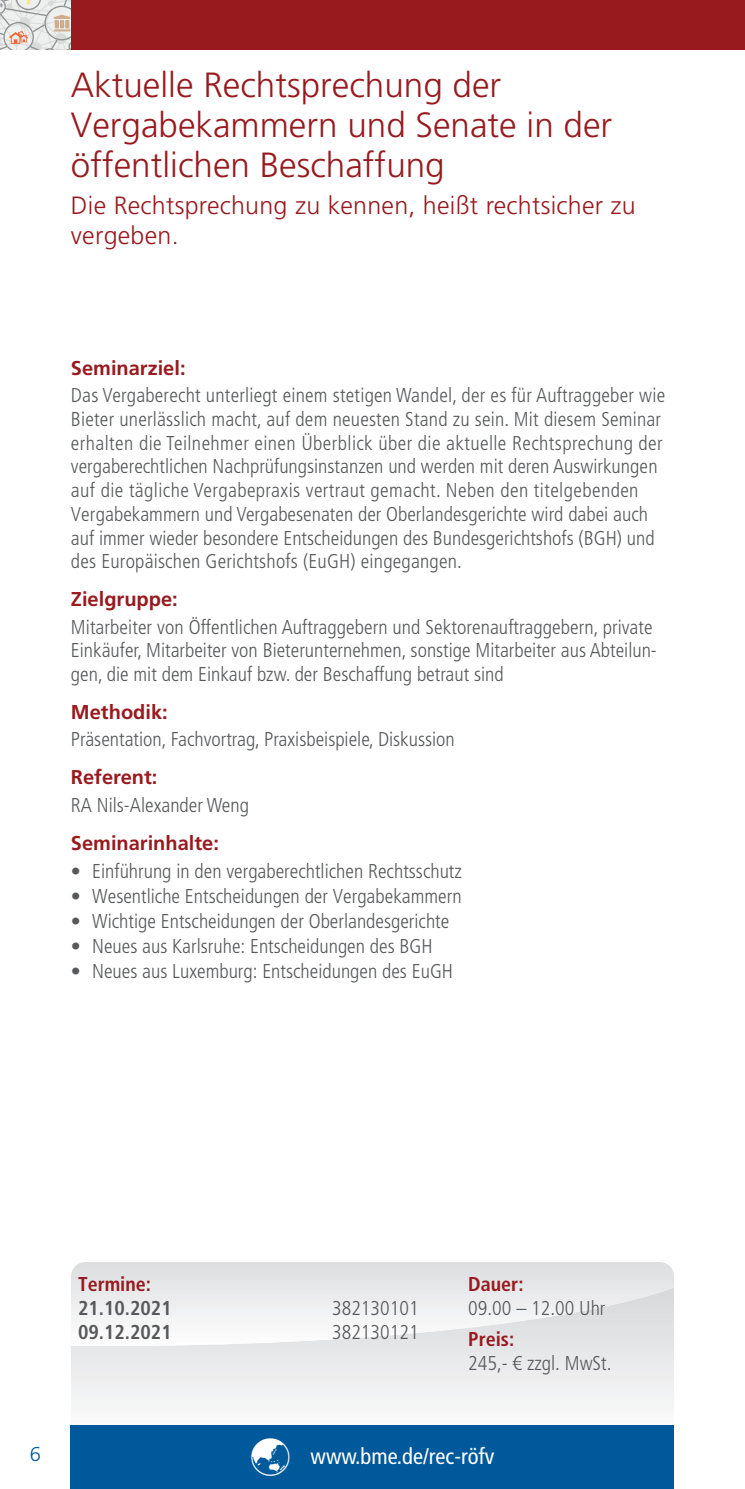
<style>
.page{position:relative;width:745px;height:1489px;background:#fff}
.page>*{position:absolute;margin:0;border:0;box-sizing:border-box;transform-origin:0 0}
.t1{font:300 35px/40px "Frutiger LT Std";color:#981a1e}
.t2{font:300 25px/30px "Frutiger LT Std";letter-spacing:.01em;color:#981a1e}
.t3{font:condensed 22.5px "Frutiger LT Std";color:#fff}
.t4{font:300 condensed 20px/23.8px "Frutiger LT Std";color:#57585a}
.t5{font:700 20px "Frutiger LT Std";color:#981a1e}
.t6{font:700 condensed 20px "Frutiger LT Std";color:#981a1e}
.t7{font:700 condensed 20px/23.8px "Frutiger LT Std";color:#57585a}
.t8{font:300 20px "Frutiger LT Std";color:#00599b}
</style>
<div class="page">
<div style="left:0;top:0;width:744px;height:50px;background:#981a1e"></div>
<svg style="left:0;top:0;width:71px;height:50px;background:#dcd8d4"></svg>
<div style="left:71px;top:1345px;width:602px;height:61px;background:#ededee"></div>
<div style="left:71px;top:1424px;width:602px;height:64px;background:#00599b"></div>
<svg style="left:71px;top:1424px;width:602px;height:1px"></svg>
<h1 class="t1" style="left:71px;top:66px;width:542px">Aktuelle Rechtsprechung der<br>Vergabekammern und Senate in der öffentlichen Beschaffung</h1>
<p class="t2" style="left:71px;top:191px;width:566px">Die Rechtsprechung zu kennen, heißt rechtsicher zu vergeben.</p>
<p class="t5" style="left:71px;top:356px;width:116px">Seminarziel:</p>
<p class="t4" style="left:71px;top:383px;width:595px">Das Vergaberecht unterliegt einem stetigen Wandel, der es für Auftraggeber wie Bieter unerlässlich macht, auf dem neuesten Stand zu sein. Mit diesem Seminar erhalten die Teilnehmer einen Überblick über die aktuelle Rechtsprechung der vergaberechtlichen Nachprüfungsinstanzen und werden mit deren Auswirkungen auf die tägliche Vergabepraxis vertraut gemacht. Neben den titelgebenden Vergabekammern und Vergabesenaten der Oberlandesgerichte wird dabei auch auf immer wieder besondere Entscheidungen des Bundesgerichtshofs (BGH) und des Europäischen Gerichtshofs (EuGH) eingegangen.</p>
<p class="t5" style="left:71px;top:587px;width:108px">Zielgruppe:</p>
<p class="t4" style="left:71px;top:615px;width:587px">Mitarbeiter von Öffentlichen Auftraggebern und Sektorenauftraggebern, private<br>Einkäufer, Mitarbeiter von Bieterunternehmen, sonstige Mitarbeiter aus Abteilun&shy;gen, die mit dem Einkauf bzw. der Beschaffung betraut sind</p>
<p class="t5" style="left:71px;top:700px;width:98px">Methodik:</p>
<p class="t4" style="left:71px;top:728px;width:385px">Präsentation, Fachvortrag, Praxisbeispiele, Diskussion</p>
<p class="t5" style="left:71px;top:765px;width:88px">Referent:</p>
<p class="t4" style="left:71px;top:793px;width:179px">RA Nils-Alexander Weng</p>
<p class="t5" style="left:71px;top:830px;width:149px">Seminarinhalte:</p>
<p class="t4" style="left:71px;top:859px;width:392px">• Einführung in den vergaberechtlichen Rechtsschutz</p>
<p class="t4" style="left:71px;top:884px;width:392px">• Wesentliche Entscheidungen der Vergabekammern</p>
<p class="t4" style="left:71px;top:909px;width:379px">• Wichtige Entscheidungen der Oberlandesgerichte</p>
<p class="t4" style="left:71px;top:934px;width:363px">• Neues aus Karlsruhe: Entscheidungen des BGH</p>
<p class="t4" style="left:71px;top:959px;width:383px">• Neues aus Luxemburg: Entscheidungen des EuGH</p>
<p class="t6" style="left:78px;top:1272px;width:75px">Termine:</p>
<p class="t7" style="left:78px;top:1296px;width:95px">21.10.2021<br>09.12.2021</p>
<p class="t8" style="left:30px;top:1442px;width:13px">6</p>
<p class="t4" style="left:332px;top:1296px;width:88px">382130101</p>
<p class="t4" style="left:332px;top:1320px;width:88px">382130121</p>
<p class="t6" style="left:468px;top:1272px;width:57px">Dauer:</p>
<p class="t4" style="left:468px;top:1296px;width:139px">09.00 – 12.00 Uhr</p>
<p class="t6" style="left:468px;top:1326px;width:47px">Preis:</p>
<p class="t4" style="left:468px;top:1350px;width:145px">245,- € zzgl. MwSt.</p>
<p class="t3" style="left:310px;top:1443px;width:185px">www.bme.de/rec-röfv</p>
</div>
